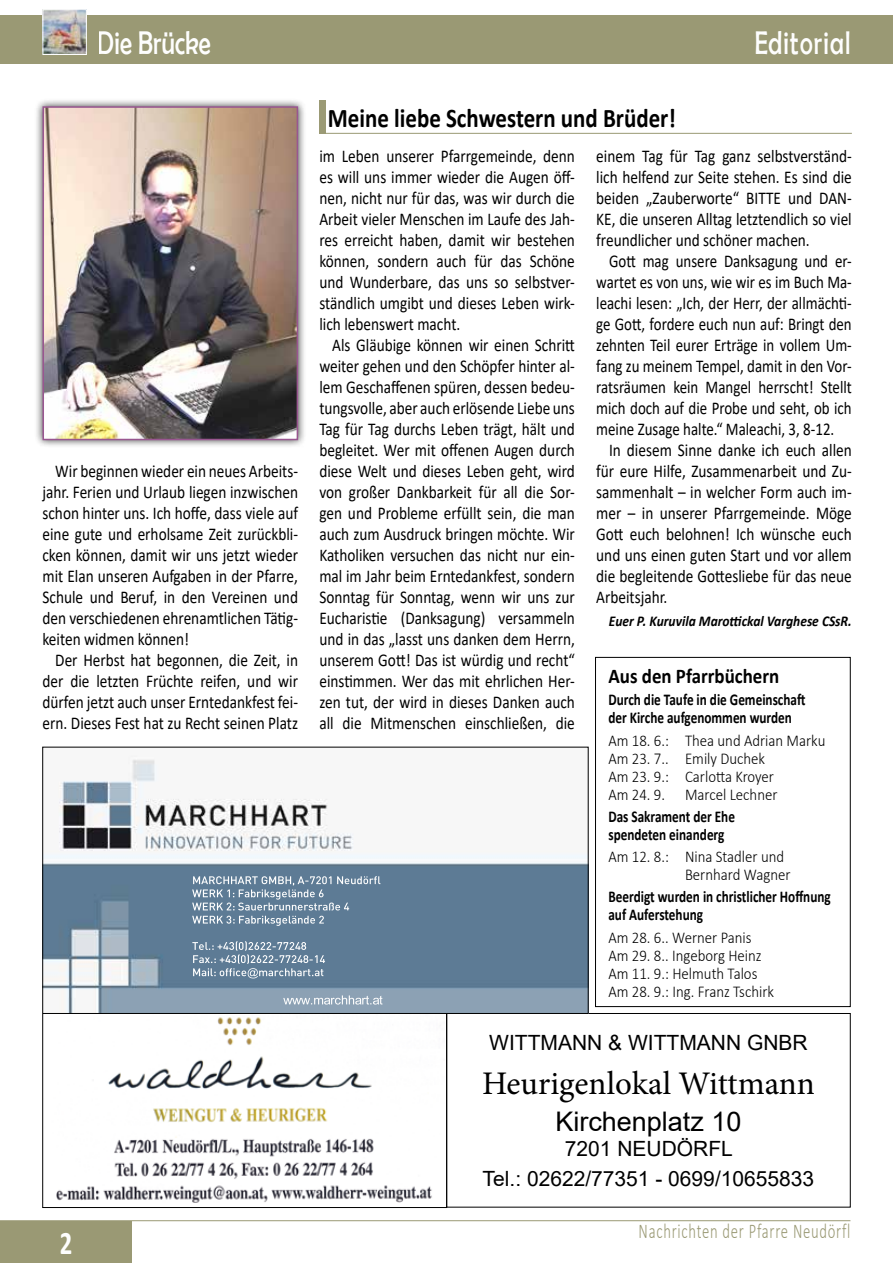
<style>
.page{position:relative;width:893px;height:1263px;background:#fff}
.page>*{position:absolute;margin:0;border:0;box-sizing:border-box;transform-origin:0 0}
.t1{font:33px "Minion Pro";color:#000}
.t2{font:33px "Berlin Sans FB";color:#fffdf0;scale:.75 1}
.t3{font:33px "Berlin Sans FB";letter-spacing:.05em;color:#fffdf0;scale:.75 1}
.t4{font:700 33px "Calibri";color:#fffdf0;scale:.75 1}
.t5{font:700 27px "Calibri";color:#000;scale:.85 1}
.t6{font:27px "Arial";color:#000}
.t7{font:21px/29.4px "Arial";color:#000;text-align:center}
.t8{font:300 21px "Calibri";letter-spacing:.05em;color:#9a9974;scale:.7 1}
.t9{font:700 21px "Calibri";color:#000;scale:.9 1}
.t10{font:18px/21px "Calibri";color:#000;text-align:justify;scale:.85 1}
.t11{font:18px "Calibri";color:#000;scale:.83 1}
.t12{font:300 16.5px/18px "Calibri";color:#000;scale:.9 1}
.t13{font:700 16.5px/18px "Calibri";color:#000;scale:.8 1}
.t14{font:italic 700 15px "Calibri";color:#000;scale:.9 1}
</style>
<div class="page">
<hr style="left:0;top:1220px;width:850px;height:1px;background:#9a9974">
<div style="left:0;top:1221px;width:132px;height:42px;background:#9a9974"></div>
<div style="left:0;top:15px;width:893px;height:49px;background:#9a9974"></div>
<div style="left:43px;top:10px;width:43px;height:44px;background:#fff;opacity:.75"></div>
<div style="left:43px;top:9px;width:44px;height:46px;border:1px solid #fff"></div>
<div style="left:34px;top:98px;width:272px;height:351px;background:#000;opacity:.75"></div>
<img style="left:46px;top:109px;width:249px;height:328px">
<div style="left:43px;top:106px;width:255px;height:334px;border:2px solid #995690"></div>
<div style="left:319px;top:100px;width:7px;height:33px;background:#9a9974"></div>
<hr style="left:323px;top:133px;width:529px;height:1px;background:#9a9974">
<img style="left:56px;top:1017px;width:376px;height:186px">
<div style="left:43px;top:1013px;width:404px;height:195px;border:1px solid #000"></div>
<div style="left:595px;top:657px;width:255px;height:350px;border:1px solid #000"></div>
<img style="left:45px;top:756px;width:541px;height:256px">
<img style="left:216px;top:876px;width:164px;height:8px">
<img style="left:192px;top:889px;width:132px;height:8px">
<img style="left:192px;top:902px;width:157px;height:8px">
<img style="left:192px;top:916px;width:132px;height:8px">
<img style="left:229px;top:941px;width:77px;height:10px">
<img style="left:231px;top:954px;width:94px;height:10px">
<img style="left:193px;top:968px;width:130px;height:10px">
<img style="left:342px;top:995px;width:41px;height:9px">
<div style="left:43px;top:747px;width:545px;height:267px;border:1px solid #000"></div>
<h1 class="t2" style="left:98px;top:25px;width:152px">Die Brücke</h1>
<h1 class="t3" style="left:754px;top:25px;width:130px">Editorial</h1>
<p class="t10" style="left:43px;top:460px;width:302px;text-indent:13px">Wir beginnen wieder ein neues Arbeits&shy;jahr. Ferien und Urlaub liegen inzwischen schon hinter uns. Ich hoffe, dass viele auf eine gute und erholsame Zeit zurückbli&shy;cken können, damit wir uns jetzt wieder mit Elan unseren Aufgaben in der Pfarre, Schule und Beruf, in den Vereinen und den verschiedenen ehrenamtlichen Tätig&shy;keiten widmen können!</p>
<p class="t10" style="left:43px;top:649px;width:302px;text-indent:13px">Der Herbst hat begonnen, die Zeit, in der die letzten Früchte reifen, und wir dürfen jetzt auch unser Erntedankfest fei&shy;ern. Dieses Fest hat zu Recht seinen Platz</p>
<h1 class="t4" style="left:60px;top:1219px;width:18px">2</h1>
<h2 class="t5" style="left:328px;top:98px;width:411px">Meine liebe Schwestern und Brüder!</h2>
<p class="t10" style="left:319px;top:145px;width:302px">im Leben unserer Pfarrgemeinde, denn es will uns immer wieder die Augen öff&shy;nen, nicht nur für das, was wir durch die Arbeit vieler Menschen im Laufe des Jah&shy;res erreicht haben, damit wir bestehen können, sondern auch für das Schöne und Wunderbare, das uns so selbstver&shy;ständlich umgibt und dieses Leben wirk&shy;lich lebenswert macht.</p>
<p class="t10" style="left:319px;top:334px;width:302px;text-indent:13px">Als Gläubige können wir einen Schritt weiter gehen und den Schöpfer hinter al&shy;lem Geschaffenen spüren, dessen bedeu&shy;tungsvolle, aber auch erlösende Liebe uns Tag für Tag durchs Leben trägt, hält und begleitet. Wer mit offenen Augen durch diese Welt und dieses Leben geht, wird von großer Dankbarkeit für all die Sor&shy;gen und Probleme erfüllt sein, die man auch zum Ausdruck bringen möchte. Wir Katholiken versuchen das nicht nur ein&shy;mal im Jahr beim Erntedankfest, sondern Sonntag für Sonntag, wenn wir uns zur Eucharistie (Danksagung) versammeln und in das „lasst uns danken dem Herrn, unserem Gott! Das ist würdig und recht“ einstimmen. Wer das mit ehrlichen Her&shy;zen tut, der wird in dieses Danken auch all die Mitmenschen einschließen, die</p>
<p class="t10" style="left:596px;top:145px;width:302px">einem Tag für Tag ganz selbstverständ&shy;lich helfend zur Seite stehen. Es sind die beiden „Zauberworte“ BITTE und DAN-KE, die unseren Alltag letztendlich so viel freundlicher und schöner machen.</p>
<p class="t11" style="left:609px;top:249px;width:294px">Gott mag unsere Danksagung und er-</p>
<p class="t11" style="left:596px;top:270px;width:309px">wartet es von uns, wie wir es im Buch Ma-</p>
<p class="t11" style="left:596px;top:291px;width:309px">leachi lesen: „Ich, der Herr, der allmächti-</p>
<p class="t11" style="left:596px;top:312px;width:309px">ge Gott, fordere euch nun auf: Bringt den</p>
<p class="t11" style="left:596px;top:333px;width:309px">zehnten Teil eurer Erträge in vollem Um-</p>
<p class="t11" style="left:596px;top:354px;width:309px">fang zu meinem Tempel, damit in den Vor-</p>
<p class="t11" style="left:596px;top:375px;width:309px">ratsräumen kein Mangel herrscht! Stellt</p>
<p class="t11" style="left:596px;top:396px;width:309px">mich doch auf die Probe und seht, ob ich</p>
<p class="t11" style="left:596px;top:417px;width:288px">meine Zusage halte.“ Maleachi, 3, 8-12.</p>
<p class="t10" style="left:609px;top:439px;width:287px">In diesem Sinne danke ich euch allen</p>
<p class="t10" style="left:596px;top:460px;width:302px">für eure Hilfe, Zusammenarbeit und Zu-</p>
<p class="t10" style="left:596px;top:481px;width:302px">sammenhalt – in welcher Form auch im-</p>
<p class="t10" style="left:596px;top:502px;width:302px">mer – in unserer Pfarrgemeinde. Möge</p>
<p class="t10" style="left:596px;top:523px;width:302px">Gott euch belohnen! Ich wünsche euch</p>
<p class="t10" style="left:596px;top:544px;width:302px">und uns einen guten Start und vor allem</p>
<p class="t10" style="left:596px;top:565px;width:302px">die begleitende Gottesliebe für das neue</p>
<p class="t10" style="left:596px;top:586px;width:85px">Arbeitsjahr.</p>
<p class="t14" style="left:609px;top:610px;width:271px">Euer P. Kuruvila Marottickal Varghese CSsR.</p>
<p class="t9" style="left:608px;top:661px;width:191px">Aus den Pfarrbüchern</p>
<p class="t13" style="left:608px;top:691px;width:248px">Durch die Taufe in die Gemeinschaft der Kirche aufgenommen wurden</p>
<p class="t12" style="left:608px;top:731px;width:243px">Am 18. 6.: Thea und Adrian Marku<br>Am 23. 7.. Emily Duchek<br>Am 23. 9.: Carlotta Kroyer<br>Am 24. 9. Marcel Lechner</p>
<p class="t13" style="left:608px;top:807px;width:160px">Das Sakrament der Ehe spendeten einanderg</p>
<p class="t12" style="left:685px;top:847px;width:119px;text-indent:-77px">Am 12. 8.: Nina Stadler und<br>Bernhard Wagner</p>
<p class="t13" style="left:608px;top:888px;width:279px">Beerdigt wurden in christlicher Hoffnung auf Auferstehung</p>
<p class="t12" style="left:608px;top:928px;width:185px">Am 28. 6.. Werner Panis<br>Am 29. 8.. Ingeborg Heinz<br>Am 11. 9.: Helmuth Talos<br>Am 28. 9.: Ing. Franz Tschirk</p>
<p class="t7" style="left:489px;top:1028px;width:320px">WITTMANN &amp; WITTMANN GNBR</p>
<h1 class="t1" style="left:482px;top:1061px;width:334px">Heurigenlokal Wittmann</h1>
<h2 class="t6" style="left:555px;top:1103px;width:188px">Kirchenplatz 10</h2>
<p class="t7" style="left:483px;top:1134px;width:333px">7201 NEUDÖRFL<br>Tel.: 02622/77351 - 0699/10655833</p>
<p class="t8" style="left:639px;top:1218px;width:304px">Nachrichten der Pfarre Neudörfl</p>
</div>
